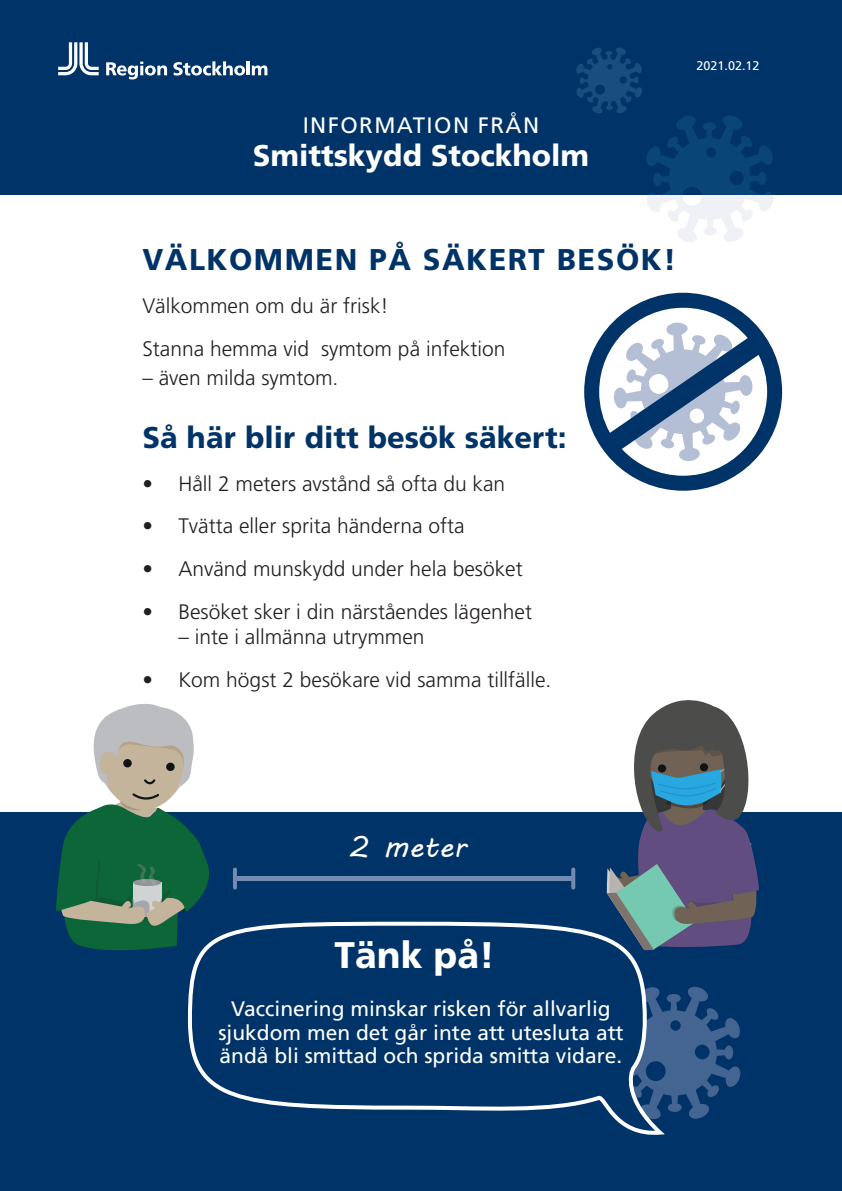
<style>
.page{position:relative;width:842px;height:1191px;background:#fff}
.page>*{position:absolute;margin:0;border:0;box-sizing:border-box;transform-origin:0 0}
.t1{font:37px "Frutiger SLL Heavy";color:#fff}
.t2{font:30px "Frutiger SLL Heavy";color:#003367}
.t3{font:30px "Frutiger SLL Heavy";letter-spacing:.05em;color:#003367}
.t4{font:30px "Frutiger SLL Heavy";color:#fff}
.t5{font:29.5px "MV Boli";color:#fff}
.t6{font:22.3px "Frutiger SLL Regular";letter-spacing:.065em;color:#fff}
.t7{font:21px/42.9px "Frutiger SLL Light";color:#231f20}
.t8{font:21px/23.5px "Frutiger SLL Regular";color:#fff;text-align:center}
.t9{font:12.6px "Frutiger SLL Regular";color:#fff}
</style>
<div class="page">
<div style="left:0;top:812px;width:842px;height:379px;background:#003367"></div>
<div style="left:0;top:0;width:842px;height:195px;background:#003367"></div>
<svg style="left:58px;top:42px;width:41px;height:33px"></svg>
<svg style="left:106px;top:62px;width:61px;height:17px"></svg>
<svg style="left:173px;top:61px;width:72px;height:15px"></svg>
<hr style="left:247px;top:61px;width:3px;height:14px;background:#fff">
<svg style="left:252px;top:65px;width:15px;height:10px"></svg>
<svg style="left:576px;top:47px;width:197px;height:195px"></svg>
<svg style="left:669px;top:987px;width:72px;height:132px"></svg>
<svg style="left:584px;top:293px;width:198px;height:198px"></svg>
<svg style="left:187px;top:921px;width:482px;height:214px"></svg>
<svg style="left:56px;top:703px;width:157px;height:251px"></svg>
<svg style="left:605px;top:700px;width:154px;height:250px"></svg>
<hr style="left:237px;top:876px;width:334px;height:4px;background:#748bb1">
<hr style="left:233px;top:867px;width:4px;height:22px;background:#748bb1;border-radius:2px">
<svg style="left:571px;top:867px;width:4px;height:22px"></svg>
<p class="t6" style="left:303px;top:112px;width:238px">INFORMATION FRÅN</p>
<h2 class="t4" style="left:253px;top:138px;width:338px">Smittskydd Stockholm</h2>
<p class="t9" style="left:697px;top:58px;width:64px">2021.02.12</p>
<h2 class="t3" style="left:142px;top:241px;width:535px">VÄLKOMMEN PÅ SÄKERT BESÖK!</h2>
<p class="t7" style="left:142px;top:284px;width:364px">Välkommen om du är frisk!<br>Stanna hemma vid symtom på infektion</p>
<p class="t7" style="left:142px;top:357px;width:197px">– även milda symtom.</p>
<h2 class="t2" style="left:142px;top:419px;width:426px">Så här blir ditt besök säkert:</h2>
<p class="t7" style="left:142px;top:462px;width:364px">• Håll 2 meters avstånd så ofta du kan</p>
<p class="t7" style="left:142px;top:505px;width:324px">• Tvätta eller sprita händerna ofta</p>
<p class="t7" style="left:142px;top:548px;width:382px">• Använd munskydd under hela besöket</p>
<p class="t7" style="left:142px;top:591px;width:391px">• Besöket sker i din närståendes lägenhet</p>
<p class="t7" style="left:178px;top:615px;width:248px">– inte i allmänna utrymmen</p>
<p class="t7" style="left:142px;top:658px;width:410px">• Kom högst 2 besökare vid samma tillfälle.</p>
<h3 class="t5" style="left:349px;top:827px;width:118px">2 meter</h3>
<h1 class="t1" style="left:335px;top:932px;width:162px">Tänk på!</h1>
<p class="t8" style="left:218px;top:996px;width:407px">Vaccinering minskar risken för allvarlig sjukdom men det går inte att utesluta att ändå bli smittad och sprida smitta vidare.</p>
</div>
